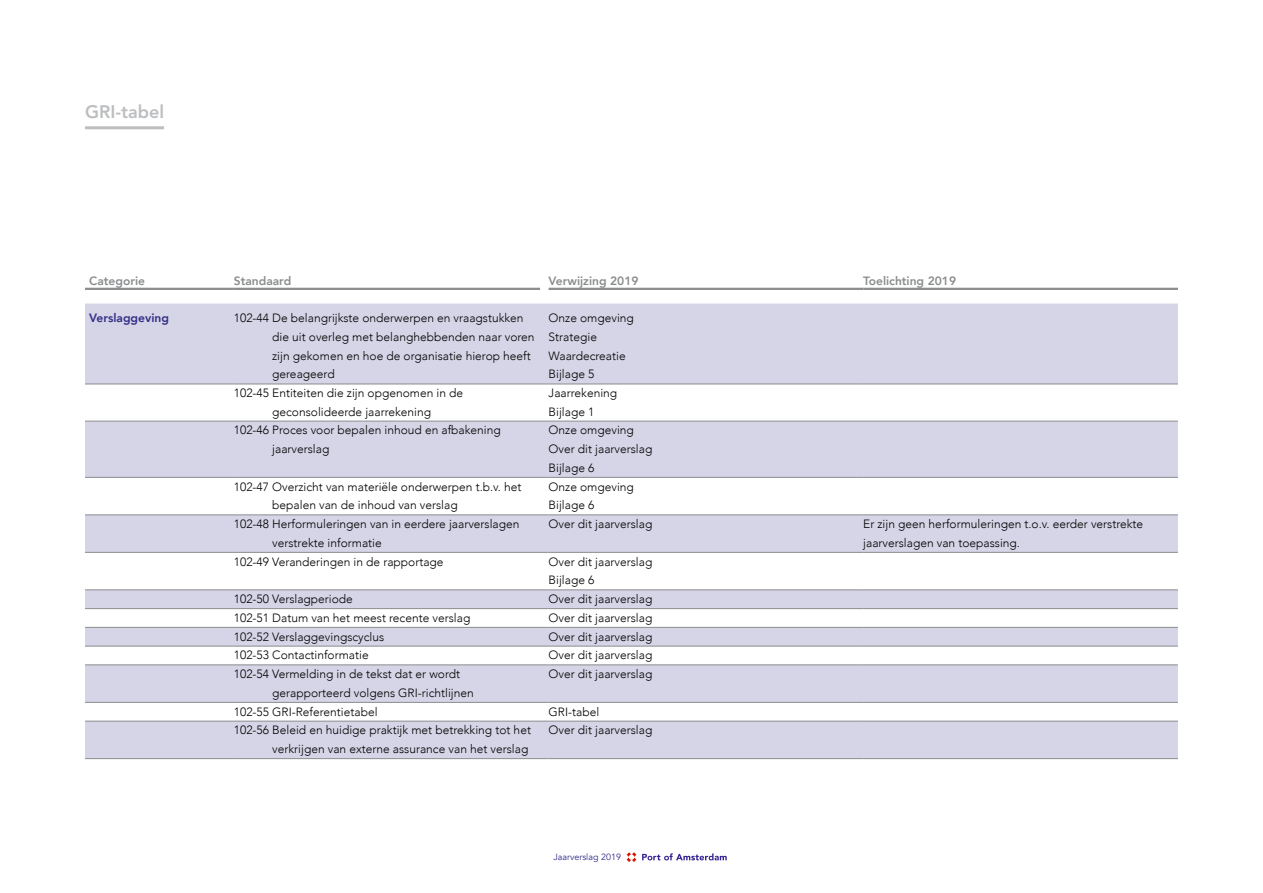
<style>
.page{position:relative;width:1263px;height:893px;background:#fff}
.page>*{position:absolute;margin:0;border:0;box-sizing:border-box;transform-origin:0 0}
.t1{font:800 18px "Avenir LT Std";color:#bcbec0}
.t2{font:300 12px/18.8px "Avenir";color:#000}
.t3{font:800 12px "Avenir";color:#8a8c8e}
.t4{font:800 12px "Avenir";color:#322d87}
.t5{font:9px "Avenir";color:#322d87}
</style>
<div class="page">
<svg style="left:627px;top:852px;width:9px;height:10px"></svg>
<svg style="left:642px;top:853px;width:85px;height:7px"></svg>
<hr style="left:85px;top:126px;width:79px;height:3px;background:#bcbec0">
<svg style="left:85px;top:304px;width:1093px;height:454px;fill:#d6d5e7"></svg>
<hr style="left:85px;top:384px;width:149px;height:1px;background:#8a8c8e">
<hr style="left:234px;top:384px;width:315px;height:1px;background:#8a8c8e">
<hr style="left:549px;top:384px;width:314px;height:1px;background:#8a8c8e">
<hr style="left:863px;top:384px;width:315px;height:1px;background:#8a8c8e">
<hr style="left:85px;top:421px;width:149px;height:1px;background:#8a8c8e">
<hr style="left:234px;top:421px;width:315px;height:1px;background:#8a8c8e">
<hr style="left:549px;top:421px;width:314px;height:1px;background:#8a8c8e">
<hr style="left:863px;top:421px;width:315px;height:1px;background:#8a8c8e">
<hr style="left:85px;top:477px;width:149px;height:1px;background:#8a8c8e">
<hr style="left:234px;top:477px;width:315px;height:1px;background:#8a8c8e">
<hr style="left:549px;top:477px;width:314px;height:1px;background:#8a8c8e">
<hr style="left:863px;top:477px;width:315px;height:1px;background:#8a8c8e">
<hr style="left:85px;top:515px;width:149px;height:1px;background:#8a8c8e">
<hr style="left:234px;top:515px;width:315px;height:1px;background:#8a8c8e">
<hr style="left:549px;top:515px;width:314px;height:1px;background:#8a8c8e">
<hr style="left:863px;top:515px;width:315px;height:1px;background:#8a8c8e">
<hr style="left:85px;top:552px;width:149px;height:1px;background:#8a8c8e">
<hr style="left:234px;top:552px;width:315px;height:1px;background:#8a8c8e">
<hr style="left:549px;top:552px;width:314px;height:1px;background:#8a8c8e">
<hr style="left:863px;top:552px;width:315px;height:1px;background:#8a8c8e">
<hr style="left:85px;top:590px;width:149px;height:1px;background:#8a8c8e">
<hr style="left:234px;top:590px;width:315px;height:1px;background:#8a8c8e">
<hr style="left:549px;top:590px;width:314px;height:1px;background:#8a8c8e">
<hr style="left:863px;top:590px;width:315px;height:1px;background:#8a8c8e">
<hr style="left:85px;top:608px;width:149px;height:1px;background:#8a8c8e">
<hr style="left:234px;top:608px;width:315px;height:1px;background:#8a8c8e">
<hr style="left:549px;top:608px;width:314px;height:1px;background:#8a8c8e">
<hr style="left:863px;top:608px;width:315px;height:1px;background:#8a8c8e">
<hr style="left:85px;top:627px;width:149px;height:1px;background:#8a8c8e">
<hr style="left:234px;top:627px;width:315px;height:1px;background:#8a8c8e">
<hr style="left:549px;top:627px;width:314px;height:1px;background:#8a8c8e">
<hr style="left:863px;top:627px;width:315px;height:1px;background:#8a8c8e">
<hr style="left:85px;top:646px;width:149px;height:1px;background:#8a8c8e">
<hr style="left:234px;top:646px;width:315px;height:1px;background:#8a8c8e">
<hr style="left:549px;top:646px;width:314px;height:1px;background:#8a8c8e">
<hr style="left:863px;top:646px;width:315px;height:1px;background:#8a8c8e">
<hr style="left:85px;top:665px;width:149px;height:1px;background:#8a8c8e">
<hr style="left:234px;top:665px;width:315px;height:1px;background:#8a8c8e">
<hr style="left:549px;top:665px;width:314px;height:1px;background:#8a8c8e">
<hr style="left:863px;top:665px;width:315px;height:1px;background:#8a8c8e">
<hr style="left:85px;top:702px;width:149px;height:1px;background:#8a8c8e">
<hr style="left:234px;top:702px;width:315px;height:1px;background:#8a8c8e">
<hr style="left:549px;top:702px;width:314px;height:1px;background:#8a8c8e">
<hr style="left:863px;top:702px;width:315px;height:1px;background:#8a8c8e">
<hr style="left:85px;top:721px;width:149px;height:1px;background:#8a8c8e">
<hr style="left:234px;top:721px;width:315px;height:1px;background:#8a8c8e">
<hr style="left:549px;top:721px;width:314px;height:1px;background:#8a8c8e">
<hr style="left:863px;top:721px;width:315px;height:1px;background:#8a8c8e">
<hr style="left:85px;top:758px;width:149px;height:1px;background:#8a8c8e">
<hr style="left:234px;top:758px;width:315px;height:1px;background:#8a8c8e">
<hr style="left:549px;top:758px;width:314px;height:1px;background:#8a8c8e">
<hr style="left:863px;top:758px;width:315px;height:1px;background:#8a8c8e">
<hr style="left:85px;top:288px;width:149px;height:2px;background:#8a8c8e">
<hr style="left:234px;top:288px;width:306px;height:2px;background:#8a8c8e">
<hr style="left:549px;top:288px;width:314px;height:2px;background:#8a8c8e">
<hr style="left:863px;top:288px;width:315px;height:2px;background:#8a8c8e">
<h1 class="t1" style="left:85px;top:101px;width:81px">GRI-tabel</h1>
<p class="t3" style="left:89px;top:271px;width:57px">Categorie</p>
<p class="t3" style="left:234px;top:271px;width:59px">Standaard</p>
<p class="t3" style="left:549px;top:271px;width:92px">Verwijzing 2019</p>
<p class="t3" style="left:863px;top:271px;width:94px">Toelichting 2019</p>
<p class="t4" style="left:89px;top:308px;width:81px">Verslaggeving</p>
<p class="t2" style="left:272px;top:309px;width:264px;text-indent:-38px">102-44 De belangrijkste onderwerpen en vraagstukken die uit overleg met belanghebbenden naar voren zijn gekomen en hoe de organisatie hierop heeft gereageerd</p>
<p class="t2" style="left:549px;top:308px;width:87px">Onze omgeving<br>Strategie<br>Waardecreatie<br>Bijlage 5</p>
<p class="t2" style="left:234px;top:383px;width:231px;text-align:center">102-45 Entiteiten die zijn opgenomen in de geconsolideerde jaarrekening</p>
<p class="t2" style="left:549px;top:383px;width:70px">Jaarrekening<br>Bijlage 1</p>
<p class="t2" style="left:272px;top:421px;width:230px;text-indent:-38px">102-46 Proces voor bepalen inhoud en afbakening jaarverslag</p>
<p class="t2" style="left:549px;top:421px;width:105px">Onze omgeving<br>Over dit jaarverslag<br>Bijlage 6</p>
<p class="t2" style="left:272px;top:477px;width:251px;text-indent:-38px">102-47 Overzicht van materiële onderwerpen t.b.v. het bepalen van de inhoud van verslag</p>
<p class="t2" style="left:549px;top:477px;width:87px">Onze omgeving<br>Bijlage 6</p>
<p class="t2" style="left:272px;top:515px;width:249px;text-indent:-38px">102-48 Herformuleringen van in eerdere jaarverslagen verstrekte informatie</p>
<p class="t2" style="left:549px;top:515px;width:105px">Over dit jaarverslag</p>
<p class="t2" style="left:863px;top:515px;width:281px">Er zijn geen herformuleringen t.o.v. eerder verstrekte jaarverslagen van toepassing.</p>
<p class="t2" style="left:234px;top:552px;width:211px">102-49 Veranderingen in de rapportage</p>
<p class="t2" style="left:549px;top:552px;width:105px">Over dit jaarverslag<br>Bijlage 6</p>
<p class="t2" style="left:234px;top:590px;width:121px">102-50 Verslagperiode</p>
<p class="t2" style="left:549px;top:590px;width:105px">Over dit jaarverslag</p>
<p class="t2" style="left:234px;top:608px;width:238px">102-51 Datum van het meest recente verslag</p>
<p class="t2" style="left:549px;top:608px;width:105px">Over dit jaarverslag</p>
<p class="t2" style="left:234px;top:627px;width:152px">102-52 Verslaggevingscyclus</p>
<p class="t2" style="left:549px;top:627px;width:105px">Over dit jaarverslag</p>
<p class="t2" style="left:234px;top:646px;width:136px">102-53 Contactinformatie</p>
<p class="t2" style="left:549px;top:646px;width:105px">Over dit jaarverslag</p>
<p class="t2" style="left:272px;top:665px;width:203px;text-indent:-38px">102-54 Vermelding in de tekst dat er wordt gerapporteerd volgens GRI-richtlijnen</p>
<p class="t2" style="left:549px;top:665px;width:105px">Over dit jaarverslag</p>
<p class="t2" style="left:234px;top:702px;width:145px">102-55 GRI-Referentietabel</p>
<p class="t2" style="left:549px;top:702px;width:52px">GRI-tabel</p>
<p class="t2" style="left:234px;top:721px;width:299px;text-align:right">102-56 Beleid en huidige praktijk met betrekking tot het verkrijgen van externe assurance van het verslag</p>
<p class="t2" style="left:549px;top:721px;width:105px">Over dit jaarverslag</p>
<p class="t5" style="left:553px;top:852px;width:69px">Jaarverslag 2019</p>
</div>
